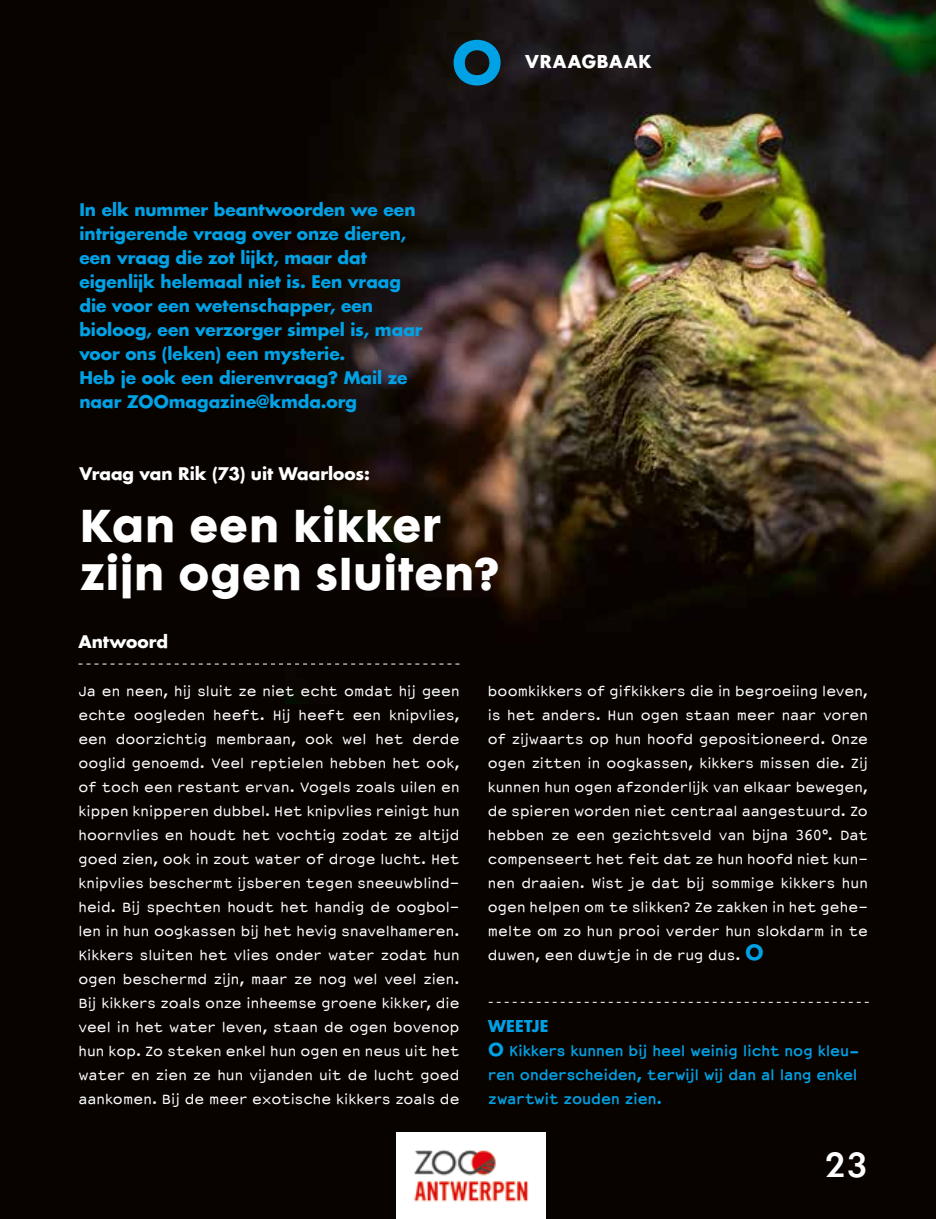
<style>
.page{position:relative;width:936px;height:1219px;background:#fff}
.page>*{position:absolute;margin:0;border:0;box-sizing:border-box;transform-origin:0 0}
.t1{font:42px/48px "Cg Futura Maxi Bd";letter-spacing:.025em;color:#fff}
.t2{font:32px "Cg Futura Maxi De";color:#fff}
.t3{font:700 17px/24px "Futura";color:#00a1e5}
.t4{font:700 17px/24px "Courier Sans";letter-spacing:-.005em;color:#00a1e5;text-align:justify}
.t5{font:700 17px "Futura";color:#fff}
.t6{font:17px "Cg Futura Maxi Bd";letter-spacing:.01em;color:#fff}
.t7{font:16px/24px "Courier Sans";letter-spacing:.005em;color:#fff;text-align:justify}
.t8{font:700 16px "Futura";letter-spacing:.005em;color:#00a1e5}
.s1{font-family:"Cg Futura Maxi Bd";font-size:20px;color:#00a1e5}
.s2{font-family:"Cg Futura Maxi Bd";font-weight:400}
</style>
<div class="page">
<div style="left:0;top:0;width:935px;height:1219px;background:#090300"></div>
<img style="left:286px;top:0;width:649px;height:703px">
<svg style="left:78px;top:664px;width:381px;height:1px"></svg>
<svg style="left:453px;top:40px;width:47px;height:46px"></svg>
<svg style="left:488px;top:1002px;width:380px;height:1px"></svg>
<img style="left:396px;top:1133px;width:149px;height:86px">
<p class="t6" style="left:524px;top:51px;width:129px">VRAAGBAAK</p>
<p class="t3" style="left:79px;top:197px;width:344px">In elk nummer beantwoorden we een intrigerende vraag over onze dieren, een vraag die zot lijkt, maar dat eigenlijk helemaal niet is. Een vraag die voor een wetenschapper, een bioloog, een verzorger simpel is, maar voor ons (leken) een mysterie.<br>Heb je ook een dierenvraag? Mail ze naar ZOOmagazine@kmda.org</p>
<p class="t5" style="left:79px;top:462px;width:292px">Vraag van Rik (73) uit Waarloos:</p>
<h1 class="t1" style="left:79px;top:503px;width:421px">Kan een kikker zijn ogen sluiten?</h1>
<p class="t5" style="left:78px;top:630px;width:91px">Antwoord</p>
<p class="t7" style="left:78px;top:679px;width:382px">Ja en neen, hij sluit ze niet echt omdat hij geen echte oogleden heeft. Hij heeft een knipvlies, een doorzichtig membraan, ook wel het derde ooglid genoemd. Veel reptielen hebben het ook, of toch een restant ervan. Vogels zoals uilen en kippen knipperen dubbel. Het knipvlies reinigt hun hoornvlies en houdt het vochtig zodat ze altijd goed zien, ook in zout water of droge lucht. Het knipvlies beschermt ijsberen tegen sneeuwblind&shy;heid. Bij spechten houdt het handig de oogbol&shy;len in hun oogkassen bij het hevig snavelhameren.<br>Kikkers sluiten het vlies onder water zodat hun ogen beschermd zijn, maar ze nog wel veel zien.<br>Bij kikkers zoals onze inheemse groene kikker, die veel in het water leven, staan de ogen bovenop hun kop. Zo steken enkel hun ogen en neus uit het water en zien ze hun vijanden uit de lucht goed aankomen. Bij de meer exotische kikkers zoals de</p>
<p class="t7" style="left:488px;top:679px;width:381px">boomkikkers of gifkikkers die in begroeiing leven, is het anders. Hun ogen staan meer naar voren of zijwaarts op hun hoofd gepositioneerd. Onze ogen zitten in oogkassen, kikkers missen die. Zij kunnen hun ogen afzonderlijk van elkaar bewegen, de spieren worden niet centraal aangestuurd. Zo hebben ze een gezichtsveld van bijna 360°. Dat compenseert het feit dat ze hun hoofd niet kun&shy;nen draaien. Wist je dat bij sommige kikkers hun ogen helpen om te slikken? Ze zakken in het gehe&shy;melte om zo hun prooi verder hun slokdarm in te duwen, een duwtje in de rug dus. <span class="s1">O</span></p>
<p class="t8" style="left:488px;top:1015px;width:62px">WEETJE</p>
<p class="t4" style="left:488px;top:1039px;width:372px"><span class="s2">O</span> Kikkers kunnen bij heel weinig licht nog kleu&shy;ren onderscheiden, terwijl wij dan al lang enkel zwartwit zouden zien.</p>
<h2 class="t2" style="left:824px;top:1146px;width:45px">23</h2>
</div>
